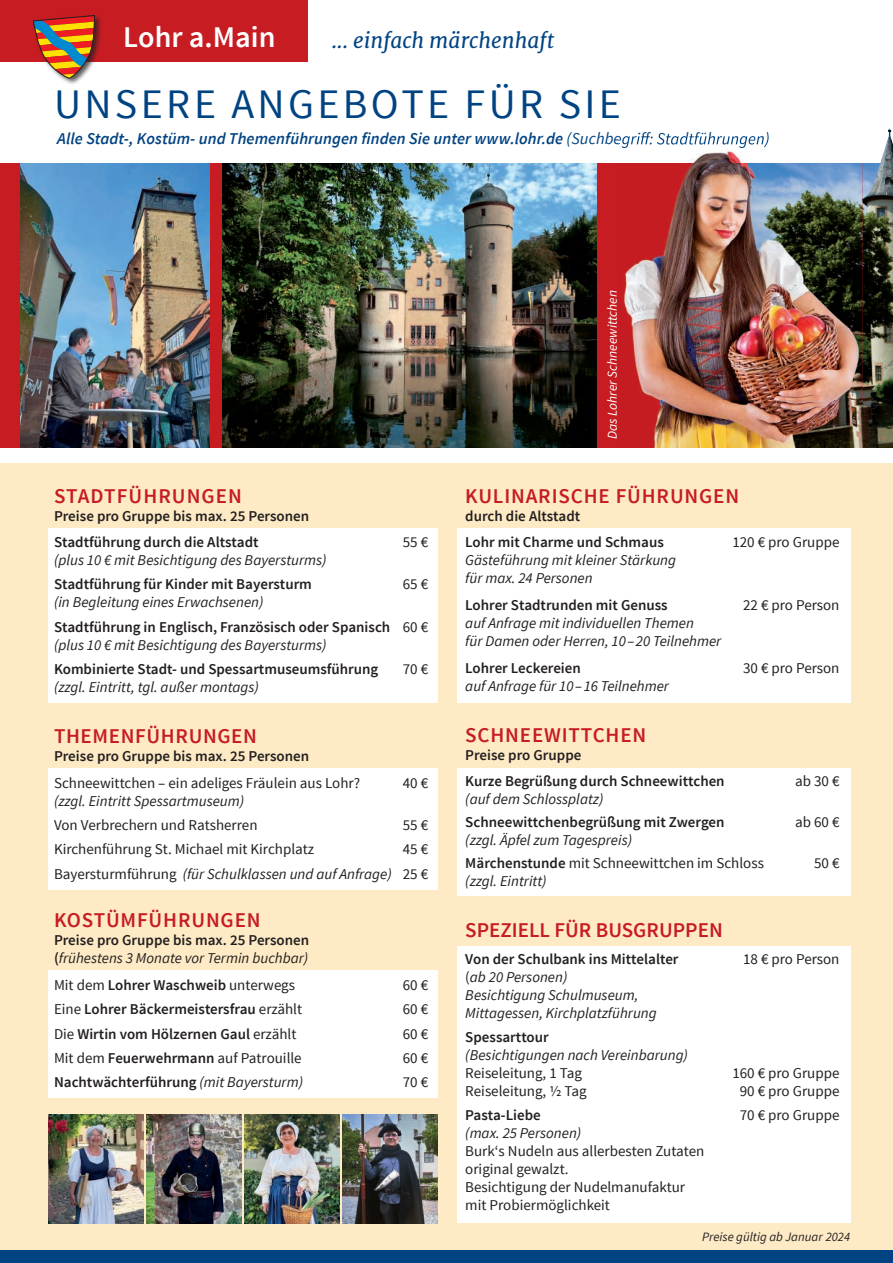
<style>
.page{position:relative;width:893px;height:1263px;background:#fff}
.page>*{position:absolute;margin:0;border:0;box-sizing:border-box;transform-origin:0 0}
.t1{font:42px "Source Sans Pro";letter-spacing:.08em;color:#004382}
.t2{font:600 30px "Source Sans Pro";color:#fff}
.t3{font:600 21px "Source Sans Pro";letter-spacing:.04em;color:#c61c22}
.t4{font:600 21px "Source Sans Pro";color:#c61c22}
.t5{font:italic 21px "Merriweather";color:#004382}
.t6{font:italic 600 16.5px "Source Sans Pro";letter-spacing:.005em;color:#004382}
.t7{font:600 15px/26.5px "Source Sans Pro";color:#231f20}
.t8{font:italic 15px/18px "Source Sans Pro";color:#231f20}
.t9{font:15px/18px "Source Sans Pro";color:#231f20}
.t10{font:italic 13.5px "Source Sans Pro";color:#fff}
.t11{font:italic 12.75px "Source Sans Pro";color:#231f20}
.s1{font-weight:400}
.s2{font-weight:400;font-style:italic}
.s3{font-style:normal}
.s4{font-weight:600;font-style:normal}
.s5{font-weight:600}
.s6{font-style:italic}
</style>
<div class="page">
<div style="left:0;top:463px;width:893px;height:800px;background:#feebc6"></div>
<div style="left:48px;top:529px;width:390px;height:174px;background:#fff"></div>
<div style="left:48px;top:768px;width:390px;height:122px;background:#fff"></div>
<div style="left:48px;top:970px;width:390px;height:128px;background:#fff"></div>
<div style="left:457px;top:768px;width:393px;height:127px;background:#fff"></div>
<div style="left:457px;top:946px;width:393px;height:277px;background:#fff"></div>
<div style="left:457px;top:529px;width:393px;height:174px;background:#fff"></div>
<div style="left:0;top:163px;width:893px;height:285px;background:#c61c22"></div>
<img style="left:767px;top:128px;width:126px;height:320px">
<img style="left:222px;top:163px;width:374px;height:285px">
<img style="left:20px;top:163px;width:190px;height:285px">
<img style="left:245px;top:1114px;width:95px;height:109px">
<img style="left:48px;top:1114px;width:96px;height:109px">
<img style="left:343px;top:1114px;width:95px;height:109px">
<img style="left:623px;top:136px;width:239px;height:312px">
<img style="left:619px;top:136px;width:150px;height:12px">
<img style="left:147px;top:1114px;width:95px;height:109px">
<div style="left:0;top:1250px;width:893px;height:13px;background:#004382"></div>
<div style="left:0;top:0;width:308px;height:62px;background:#c61c22"></div>
<div style="left:32px;top:14px;width:70px;height:71px;background:#231f20;opacity:.75"></div>
<svg style="left:33px;top:13px;width:63px;height:66px"></svg>
<h2 class="t2" style="left:123px;top:18px;width:154px">Lohr a.Main</h2>
<h3 class="t5" style="left:332px;top:28px;width:224px">... einfach märchenhaft</h3>
<h1 class="t1" style="left:54px;top:78px;width:569px">UNSERE ANGEBOTE FÜR SIE</h1>
<p class="t6" style="left:57px;top:129px;width:714px">Alle Stadt-, Kostüm- und Themenführungen finden Sie unter www.lohr.de <span class="s1">(Suchbegriff: Stadtführungen)</span></p>
<h3 class="t3" style="left:54px;top:482px;width:189px">STADTFÜHRUNGEN</h3>
<p class="t7" style="left:54px;top:503px;width:257px">Preise pro Gruppe bis max. 25 Personen<br>Stadtführung durch die Altstadt</p>
<p class="t9" style="left:403px;top:533px;width:27px">55 €</p>
<p class="t8" style="left:54px;top:551px;width:274px">(plus 10 € mit Besichtigung des Bayersturms)</p>
<p class="t7" style="left:54px;top:571px;width:259px">Stadtführung für Kinder mit Bayersturm</p>
<p class="t9" style="left:403px;top:576px;width:27px">65 €</p>
<p class="t7" style="left:54px;top:591px;width:376px;line-height:24.3px"><span class="s2">(in Begleitung eines Erwachsenen)<br></span>Stadtführung in Englisch, Französisch oder Spanisch <span class="s1">60 €</span></p>
<p class="t8" style="left:54px;top:636px;width:274px">(plus 10 € mit Besichtigung des Bayersturms)</p>
<p class="t7" style="left:54px;top:656px;width:326px">Kombinierte Stadt- und Spessartmuseumsführung</p>
<p class="t9" style="left:403px;top:660px;width:27px">70 €</p>
<p class="t8" style="left:54px;top:678px;width:206px">(zzgl. Eintritt, tgl. außer montags)</p>
<h3 class="t3" style="left:54px;top:723px;width:204px">THEMENFÜHRUNGEN</h3>
<p class="t7" style="left:54px;top:743px;width:257px">Preise pro Gruppe bis max. 25 Personen</p>
<p class="t9" style="left:54px;top:774px;width:308px">Schneewittchen – ein adeliges Fräulein aus Lohr?</p>
<p class="t9" style="left:403px;top:774px;width:27px">40 €</p>
<p class="t8" style="left:54px;top:792px;width:192px">(zzgl. Eintritt Spessartmuseum)</p>
<p class="t9" style="left:54px;top:816px;width:205px">Von Verbrechern und Ratsherren</p>
<p class="t9" style="left:403px;top:816px;width:27px">55 €</p>
<p class="t9" style="left:54px;top:841px;width:262px">Kirchenführung St. Michael mit Kirchplatz</p>
<p class="t8" style="left:54px;top:837px;width:376px;line-height:24.3px;text-align:right"><span class="s3">45 €<br>Bayersturmführung</span> (für Schulklassen und auf Anfrage) <span class="s3">25 €</span></p>
<h3 class="t3" style="left:54px;top:907px;width:208px">KOSTÜMFÜHRUNGEN</h3>
<p class="t8" style="left:54px;top:931px;width:257px"><span class="s4">Preise pro Gruppe bis max. 25 Personen (</span>frühestens 3 Monate vor Termin buchbar)</p>
<p class="t9" style="left:54px;top:976px;width:243px">Mit dem <span class="s5">Lohrer Waschweib</span> unterwegs</p>
<p class="t9" style="left:403px;top:976px;width:27px">60 €</p>
<p class="t7" style="left:54px;top:996px;width:250px"><span class="s1">Eine</span> Lohrer Bäckermeistersfrau <span class="s1">erzählt</span></p>
<p class="t9" style="left:403px;top:1000px;width:27px">60 €</p>
<p class="t7" style="left:54px;top:1021px;width:244px"><span class="s1">Die</span> Wirtin vom Hölzernen Gaul <span class="s1">erzählt</span></p>
<p class="t9" style="left:403px;top:1025px;width:27px">60 €</p>
<p class="t9" style="left:54px;top:1049px;width:249px">Mit dem <span class="s5">Feuerwehrmann</span> auf Patrouille</p>
<p class="t9" style="left:403px;top:1049px;width:27px">60 €</p>
<p class="t7" style="left:54px;top:1069px;width:251px">Nachtwächterführung <span class="s2">(mit Bayersturm)</span></p>
<p class="t9" style="left:403px;top:1073px;width:27px">70 €</p>
<p class="t10" style="left:604px;top:439px;width:150px;rotate:-90deg">Das Lohrer Schneewittchen</p>
<h3 class="t3" style="left:465px;top:482px;width:275px">KULINARISCHE FÜHRUNGEN</h3>
<p class="t7" style="left:465px;top:503px;width:200px">durch die Altstadt<br>Lohr mit Charme und Schmaus</p>
<p class="t9" style="left:732px;top:533px;width:109px">120 € pro Gruppe</p>
<p class="t8" style="left:465px;top:551px;width:212px">Gästeführung mit kleiner Stärkung für max. 24 Personen</p>
<p class="t7" style="left:465px;top:592px;width:204px">Lohrer Stadtrunden mit Genuss</p>
<p class="t9" style="left:743px;top:596px;width:98px">22 € pro Person</p>
<p class="t8" style="left:465px;top:614px;width:258px">auf Anfrage mit individuellen Themen<br>für Damen oder Herren, 10–20 Teilnehmer</p>
<p class="t7" style="left:465px;top:655px;width:117px">Lohrer Leckereien</p>
<p class="t9" style="left:743px;top:659px;width:98px">30 € pro Person</p>
<p class="t8" style="left:465px;top:677px;width:205px">auf Anfrage für 10–16 Teilnehmer</p>
<h3 class="t3" style="left:465px;top:722px;width:182px">SCHNEEWITTCHEN</h3>
<p class="t7" style="left:465px;top:742px;width:261px">Preise pro Gruppe<br>Kurze Begrüßung durch Schneewittchen</p>
<p class="t9" style="left:795px;top:773px;width:46px">ab 30 €</p>
<p class="t8" style="left:465px;top:790px;width:140px">(auf dem Schlossplatz)</p>
<p class="t7" style="left:465px;top:809px;width:261px">Schneewittchenbegrüßung mit Zwergen</p>
<p class="t9" style="left:795px;top:813px;width:46px">ab 60 €</p>
<p class="t9" style="left:465px;top:829px;width:300px;line-height:22.6px"><span class="s6">(zzgl. Äpfel zum Tagespreis)<br></span><span class="s5">Märchenstunde</span> mit Schneewittchen im Schloss</p>
<p class="t9" style="left:814px;top:854px;width:27px">50 €</p>
<p class="t8" style="left:465px;top:872px;width:83px">(zzgl. Eintritt)</p>
<h3 class="t4" style="left:465px;top:917px;width:259px">SPEZIELL FÜR BUSGRUPPEN</h3>
<p class="t7" style="left:465px;top:946px;width:215px">Von der Schulbank ins Mittelalter</p>
<p class="t9" style="left:743px;top:950px;width:98px">18 € pro Person</p>
<p class="t8" style="left:465px;top:968px;width:193px"><span class="s3">(</span>ab 20 Personen)<br>Besichtigung Schulmuseum,<br>Mittagessen, Kirchplatzführung</p>
<p class="t7" style="left:465px;top:1024px;width:85px">Spessarttour</p>
<p class="t8" style="left:465px;top:1046px;width:224px">(Besichtigungen nach Vereinbarung)</p>
<p class="t9" style="left:465px;top:1064px;width:118px">Reiseleitung, 1 Tag</p>
<p class="t9" style="left:732px;top:1064px;width:109px">160 € pro Gruppe</p>
<p class="t9" style="left:465px;top:1082px;width:123px">Reiseleitung, ½ Tag</p>
<p class="t9" style="left:740px;top:1082px;width:101px">90 € pro Gruppe</p>
<p class="t7" style="left:465px;top:1102px;width:77px">Pasta-Liebe</p>
<p class="t9" style="left:740px;top:1107px;width:101px">70 € pro Gruppe</p>
<p class="t8" style="left:465px;top:1124px;width:117px">(max. 25 Personen)</p>
<p class="t9" style="left:465px;top:1143px;width:241px">Burk‘s Nudeln aus allerbesten Zutaten original gewalzt.<br>Besichtigung der Nudelmanufaktur mit Probiermöglichkeit</p>
<p class="t11" style="left:702px;top:1228px;width:150px">Preise gültig ab Januar 2024</p>
</div>
